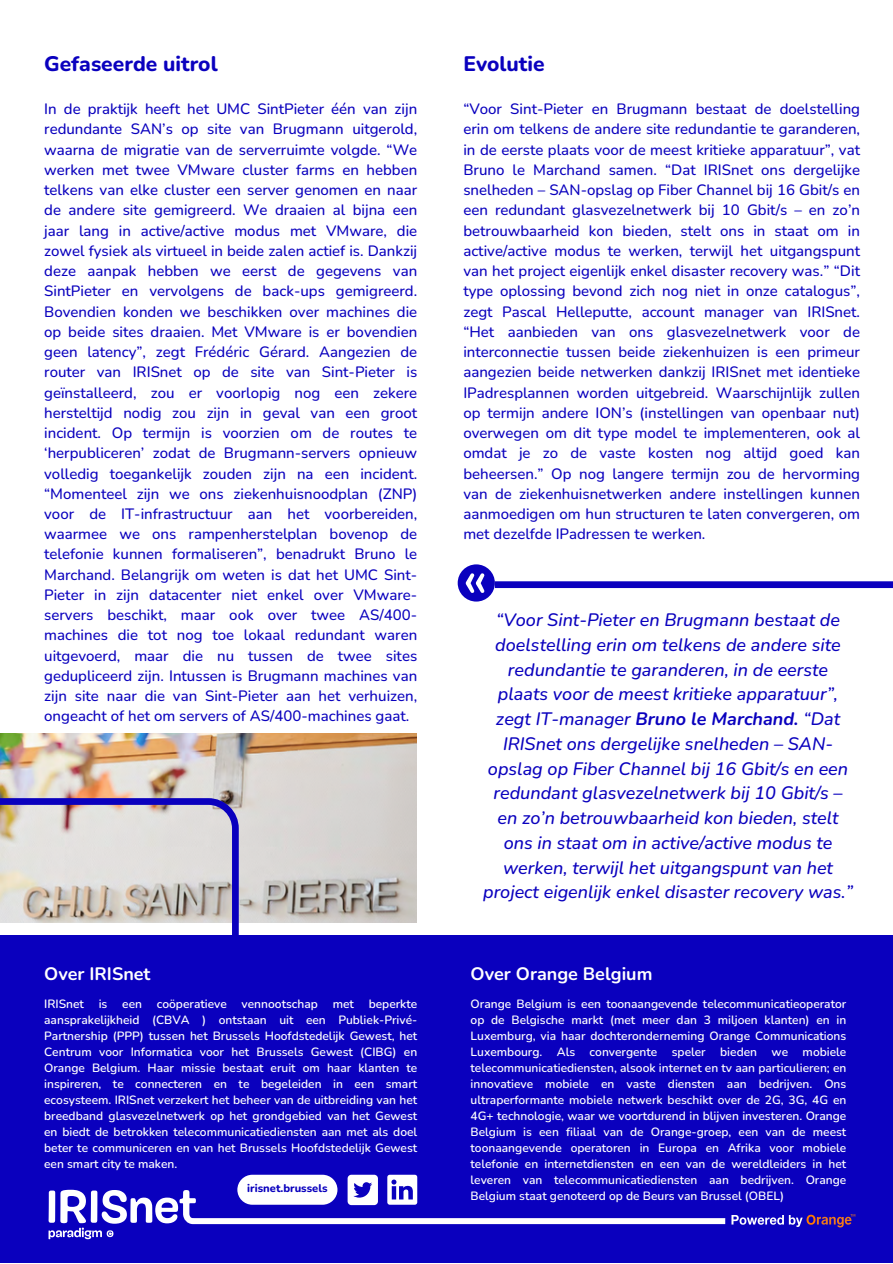
<style>
.page{position:relative;width:893px;height:1264px;background:#fff}
.page>*{position:absolute;margin:0;border:0;box-sizing:border-box;transform-origin:0 0}
.t1{font:500 54px "Nunito";color:#fff}
.t2{font:800 21px "Nunito";color:#0a00be}
.t3{font:italic 500 18px/24.8px "Nunito";color:#0a00be;text-align:center}
.t4{font:700 18px "Nunito";color:#fff}
.t5{font:500 15px/20.2px "Nunito";color:#0a00be;text-align:justify}
.t6{font:600 12px/16px "Nunito";color:#fff;text-align:justify}
.t7{font:800 11.1px "Nunito";color:#0a00be}
.s1{font-weight:700}
</style>
<div class="page">
<img style="left:242px;top:733px;width:175px;height:189px">
<div style="left:0;top:935px;width:892px;height:327px;background:#0a00be"></div>
<div style="left:495px;top:581px;width:397px;height:7px;background:#0a00be"></div>
<div style="left:457px;top:564px;width:38px;height:37px;background:#0a00be;border-radius:50%"></div>
<img style="left:0;top:733px;width:242px;height:202px">
<svg style="left:731px;top:1214px;width:124px;height:13px"></svg>
<svg style="left:49px;top:1174px;width:676px;height:65px"></svg>
<div style="left:237px;top:1174px;width:100px;height:30px;background:#fff;border-radius:15px"></div>
<p class="t2" style="left:44px;top:50px;width:175px">Gefaseerde uitrol</p>
<p class="t5" style="left:44px;top:99px;width:374px">In de praktijk heeft het UMC SintPieter één van zijn redundante SAN’s op site van Brugmann uitgerold, waarna de migratie van de serverruimte volgde. “We werken met twee VMware cluster farms en hebben telkens van elke cluster een server genomen en naar de andere site gemigreerd. We draaien al bijna een jaar lang in active/active modus met VMware, die zowel fysiek als virtueel in beide zalen actief is. Dankzij deze aanpak hebben we eerst de gegevens van SintPieter en vervolgens de back-ups gemigreerd.<br>Bovendien konden we beschikken over machines die op beide sites draaien. Met VMware is er bovendien geen latency”, zegt Frédéric Gérard. Aangezien de router van IRISnet op de site van Sint-Pieter is geïnstalleerd, zou er voorlopig nog een zekere hersteltijd nodig zou zijn in geval van een groot incident. Op termijn is voorzien om de routes te ‘herpubliceren’ zodat de Brugmann-servers opnieuw volledig toegankelijk zouden zijn na een incident. “Momenteel zijn we ons ziekenhuisnoodplan (ZNP) voor de IT-infrastructuur aan het voorbereiden, waarmee we ons rampenherstelplan bovenop de telefonie kunnen formaliseren”, benadrukt Bruno le Marchand. Belangrijk om weten is dat het UMC Sint-Pieter in zijn datacenter niet enkel over VMware&shy;servers beschikt, maar ook over twee AS/400- machines die tot nog toe lokaal redundant waren uitgevoerd, maar die nu tussen de twee sites gedupliceerd zijn. Intussen is Brugmann machines van zijn site naar die van Sint-Pieter aan het verhuizen, ongeacht of het om servers of AS/400-machines gaat.</p>
<p class="t2" style="left:463px;top:50px;width:83px">Evolutie</p>
<p class="t5" style="left:463px;top:99px;width:398px">“Voor Sint-Pieter en Brugmann bestaat de doelstelling erin om telkens de andere site redundantie te garanderen, in de eerste plaats voor de meest kritieke apparatuur”, vat Bruno le Marchand samen. “Dat IRISnet ons dergelijke snelheden – SAN-opslag op Fiber Channel bij 16 Gbit/s en een redundant glasvezelnetwerk bij 10 Gbit/s – en zo’n betrouwbaarheid kon bieden, stelt ons in staat om in active/active modus te werken, terwijl het uitgangspunt van het project eigenlijk enkel disaster recovery was.” “Dit type oplossing bevond zich nog niet in onze catalogus”, zegt Pascal Helleputte, account manager van IRISnet. “Het aanbieden van ons glasvezelnetwerk voor de interconnectie tussen beide ziekenhuizen is een primeur aangezien beide netwerken dankzij IRISnet met identieke IPadresplannen worden uitgebreid. Waarschijnlijk zullen op termijn andere ION’s (instellingen van openbaar nut) overwegen om dit type model te implementeren, ook al omdat je zo de vaste kosten nog altijd goed kan beheersen.” Op nog langere termijn zou de hervorming van de ziekenhuisnetwerken andere instellingen kunnen aanmoedigen om hun structuren te laten convergeren, om met dezelfde IPadressen te werken.</p>
<p class="t1" style="left:462px;top:543px;width:26px">«</p>
<p class="t3" style="left:483px;top:608px;width:371px">“Voor Sint-Pieter en Brugmann bestaat de doelstelling erin om telkens de andere site redundantie te garanderen, in de eerste plaats voor de meest kritieke apparatuur”, zegt IT-manager <span class="s1">Bruno le Marchand.</span> “Dat IRISnet ons dergelijke snelheden – SAN&shy;opslag op Fiber Channel bij 16 Gbit/s en een redundant glasvezelnetwerk bij 10 Gbit/s – en zo’n betrouwbaarheid kon bieden, stelt ons in staat om in active/active modus te werken, terwijl het uitgangspunt van het project eigenlijk enkel disaster recovery was.”</p>
<p class="t4" style="left:44px;top:961px;width:108px">Over IRISnet</p>
<p class="t4" style="left:470px;top:961px;width:183px">Over Orange Belgium</p>
<p class="t6" style="left:44px;top:995px;width:374px">IRISnet is een coöperatieve vennootschap met beperkte aansprakelijkheid (CBVA ) ontstaan uit een Publiek-Privé-Partnership (PPP) tussen het Brussels Hoofdstedelijk Gewest, het Centrum voor Informatica voor het Brussels Gewest (CIBG) en Orange Belgium. Haar missie bestaat eruit om haar klanten te inspireren, te connecteren en te begeleiden in een smart ecosysteem. IRISnet verzekert het beheer van de uitbreiding van het breedband glasvezelnetwerk op het grondgebied van het Gewest en biedt de betrokken telecommunicatiediensten aan met als doel beter te communiceren en van het Brussels Hoofdstedelijk Gewest een smart city te maken.</p>
<p class="t6" style="left:470px;top:995px;width:377px">Orange Belgium is een toonaangevende telecommunicatieoperator op de Belgische markt (met meer dan 3 miljoen klanten) en in Luxemburg, via haar dochteronderneming Orange Communications Luxembourg. Als convergente speler bieden we mobiele telecommunicatiediensten, alsook internet en tv aan particulieren; en innovatieve mobiele en vaste diensten aan bedrijven. Ons ultraperformante mobiele netwerk beschikt over de 2G, 3G, 4G en 4G+ technologie, waar we voortdurend in blijven investeren. Orange Belgium is een filiaal van de Orange-groep, een van de meest toonaangevende operatoren in Europa en Afrika voor mobiele telefonie en internetdiensten en een van de wereldleiders in het leveren van telecommunicatiediensten aan bedrijven. Orange Belgium staat genoteerd op de Beurs van Brussel (OBEL)</p>
<p class="t7" style="left:247px;top:1180px;width:82px">irisnet.brussels</p>
</div>
